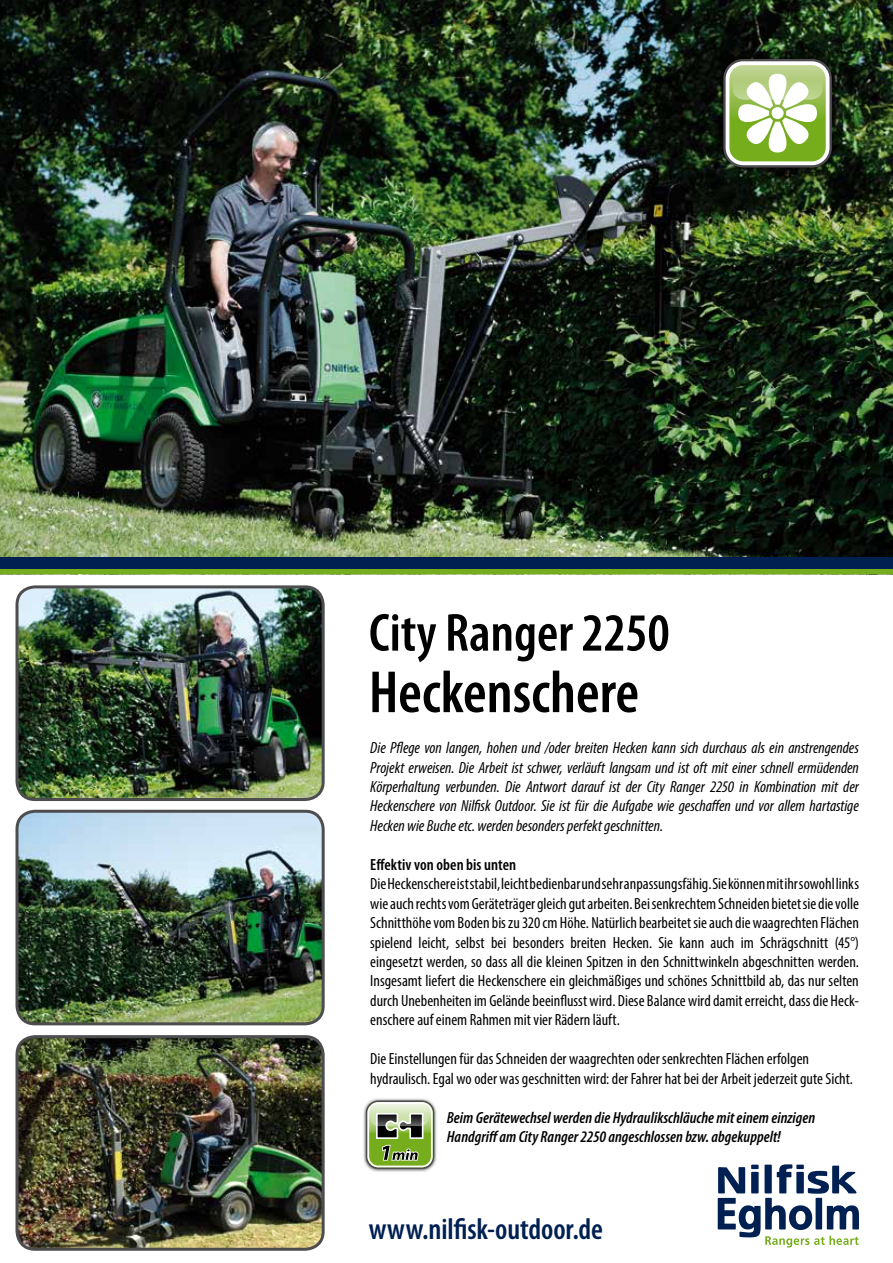
<style>
.page{position:relative;width:893px;height:1263px;background:#fff}
.page>*{position:absolute;margin:0;border:0;box-sizing:border-box;transform-origin:0 0}
.t1{font:600 condensed 60px "Myriad Pro";color:#000}
.t2{font:600 condensed 54px "Myriad Pro";color:#000}
.t3{font:600 condensed 30px "Myriad Pro";letter-spacing:-.005em;color:#002052}
.t4{font:condensed 16.2px/19.5px "Myriad Pro";color:#000;text-align:justify}
.t5{font:italic condensed 16.2px/19.5px "Myriad Pro";color:#000;text-align:justify}
.t6{font:italic 600 condensed 16.2px/19.5px "Myriad Pro";color:#000}
.t7{font:600 condensed 16.2px "Myriad Pro";letter-spacing:.005em;color:#000}
</style>
<div class="page">
<img style="left:0;top:0;width:893px;height:557px">
<img style="left:17px;top:589px;width:304px;height:210px">
<div style="left:16px;top:585px;width:309px;height:216px;border:3px solid #4d4c4e;border-radius:18px"></div>
<img style="left:17px;top:811px;width:306px;height:213px">
<div style="left:16px;top:810px;width:309px;height:215px;border:3px solid #4d4c4e;border-radius:18px"></div>
<img style="left:17px;top:1039px;width:304px;height:210px">
<div style="left:16px;top:1035px;width:309px;height:216px;border:3px solid #4d4c4e;border-radius:18px"></div>
<img style="left:714px;top:49px;width:127px;height:128px">
<div style="left:723px;top:59px;width:109px;height:109px;border:3px solid #4d4c4e;border-radius:18px"></div>
<svg style="left:725px;top:61px;width:105px;height:105px"></svg>
<div style="left:726px;top:61px;width:103px;height:104px;border:4px solid #fff;border-radius:16px"></div>
<div style="left:0;top:557px;width:893px;height:13px;background:#002052"></div>
<hr style="left:0;top:570px;width:893px;height:4px;background:#76ad1c">
<svg style="left:718px;top:1164px;width:141px;height:83px"></svg>
<img style="left:363px;top:1098px;width:74px;height:74px">
<div style="left:366px;top:1100px;width:68px;height:69px;border:1px solid #4d4c4e;border-radius:12px"></div>
<svg style="left:368px;top:1103px;width:64px;height:63px"></svg>
<svg style="left:371px;top:1105px;width:57px;height:56px;background:#8aa165"></svg>
<div style="left:367px;top:1102px;width:66px;height:65px;border:2px solid #fff;border-radius:10px"></div>
<h2 class="t2" style="left:369px;top:599px;width:302px">City Ranger 2250</h2>
<h1 class="t1" style="left:369px;top:655px;width:272px">Heckenschere</h1>
<p class="t5" style="left:370px;top:738px;width:490px">Die Pflege von langen, hohen und /oder breiten Hecken kann sich durchaus als ein anstrengendes Projekt erweisen. Die Arbeit ist schwer, verläuft langsam und ist oft mit einer schnell ermüdenden Körperhaltung verbunden. Die Antwort darauf ist der City Ranger 2250 in Kombination mit der Heckenschere von Nilfisk Outdoor. Sie ist für die Aufgabe wie geschaffen und vor allem hartastige Hecken wie Buche etc. werden besonders perfekt geschnitten.</p>
<p class="t7" style="left:370px;top:854px;width:147px">Effektiv von oben bis unten</p>
<p class="t4" style="left:370px;top:874px;width:490px">Die Heckenschere ist stabil, leicht bedienbar und sehr anpassungsfähig. Sie können mit ihr sowohl links wie auch rechts vom Geräteträger gleich gut arbeiten. Bei senkrechtem Schneiden bietet sie die volle Schnitthöhe vom Boden bis zu 320 cm Höhe. Natürlich bearbeitet sie auch die waagrechten Flächen spielend leicht, selbst bei besonders breiten Hecken. Sie kann auch im Schrägschnitt (45°) eingesetzt werden, so dass all die kleinen Spitzen in den Schnittwinkeln abgeschnitten werden.<br>Insgesamt liefert die Heckenschere ein gleichmäßiges und schönes Schnittbild ab, das nur selten durch Unebenheiten im Gelände beeinflusst wird. Diese Balance wird damit erreicht, dass die Heck&shy;enschere auf einem Rahmen mit vier Rädern läuft.</p>
<p class="t4" style="left:370px;top:1049px;width:484px">Die Einstellungen für das Schneiden der waagrechten oder senkrechten Flächen erfolgen hydraulisch. Egal wo oder was geschnitten wird: der Fahrer hat bei der Arbeit jederzeit gute Sicht.</p>
<p class="t6" style="left:447px;top:1107px;width:370px">Beim Gerätewechsel werden die Hydraulikschläuche mit einem einzigen<br>Handgriff am City Ranger 2250 angeschlossen bzw. abgekuppelt!</p>
<h3 class="t3" style="left:369px;top:1210px;width:236px">www.nilfisk-outdoor.de</h3>
</div>
